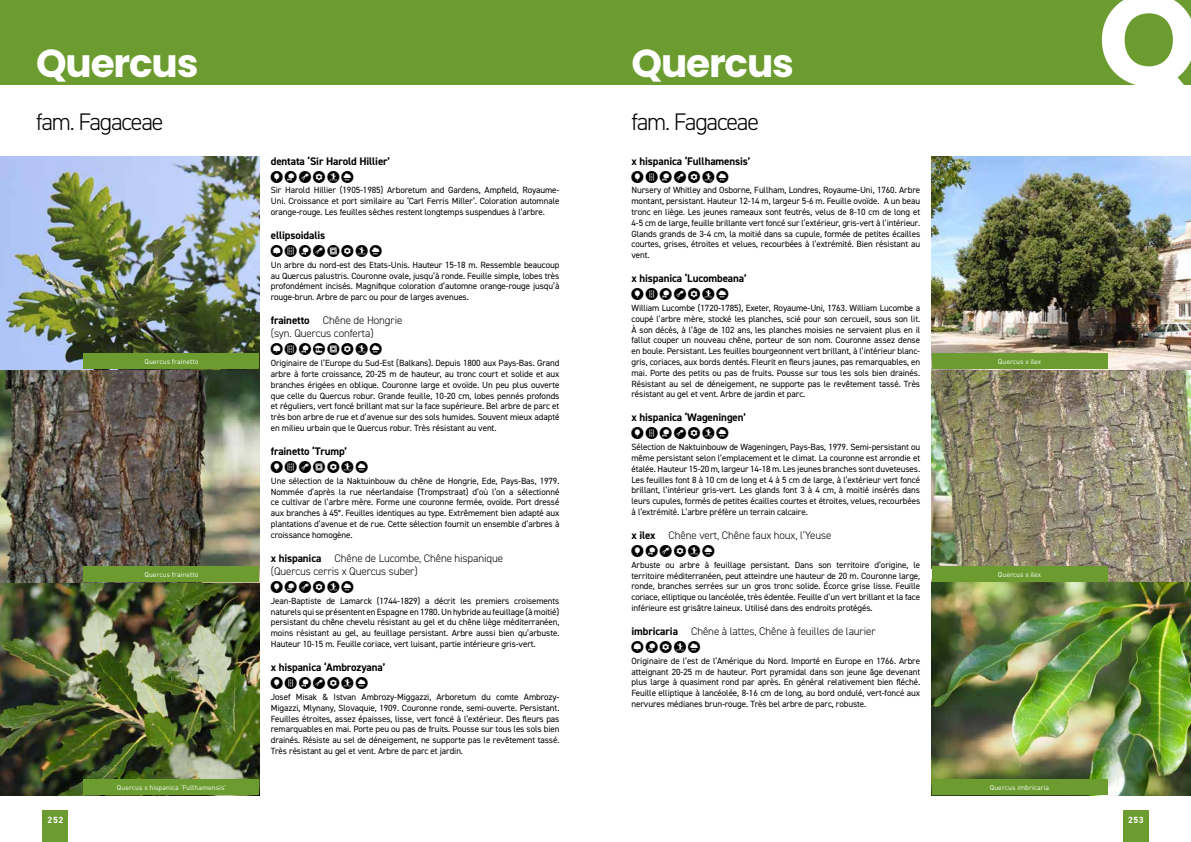
<style>
.page{position:relative;width:1191px;height:842px;background:#fff}
.page>*{position:absolute;margin:0;border:0;box-sizing:border-box;transform-origin:0 0}
.t1{font:700 130px "Poppins";color:#fff}
.t2{font:700 39px "Poppins";letter-spacing:-.03em;color:#fff}
.t3{font:300 24px "DIN2014";letter-spacing:-.05em;color:#000}
.t4{font:12px "Glyphter";letter-spacing:.18em;color:#000}
.t5{font:300 11px/13.2px "DIN2014";letter-spacing:-.01em;color:#000}
.t6{font:700 11px "DIN2014";letter-spacing:-.01em;color:#000}
.t7{font:9px/10.8px "DIN2014";letter-spacing:-.01em;color:#000;text-align:justify}
.t8{font:700 9px "DIN2014";letter-spacing:.06em;color:#fff}
.t9{font:7px "DIN";color:#fff}
.s1{font-family:"BKU"}
.s2{font-weight:700}
</style>
<div class="page">
<div style="left:595px;top:0;width:596px;height:85px;background:#6c9c30"></div>
<div style="left:0;top:0;width:595px;height:85px;background:#6c9c30"></div>
<div style="left:43px;top:810px;width:25px;height:32px;background:#6c9c30"></div>
<div style="left:1123px;top:810px;width:25px;height:32px;background:#6c9c30"></div>
<img style="left:931px;top:156px;width:260px;height:639px">
<img style="left:0;top:156px;width:259px;height:639px">
<div style="left:931px;top:566px;width:176px;height:16px;background:#6c9c30"></div>
<div style="left:84px;top:780px;width:175px;height:15px;background:#6c9c30"></div>
<div style="left:931px;top:780px;width:176px;height:15px;background:#6c9c30"></div>
<div style="left:931px;top:353px;width:176px;height:16px;background:#6c9c30"></div>
<div style="left:84px;top:566px;width:175px;height:16px;background:#6c9c30"></div>
<div style="left:84px;top:353px;width:175px;height:16px;background:#6c9c30"></div>
<h2 class="t2" style="left:36px;top:41px;width:164px">Quercus</h2>
<h2 class="t2" style="left:631px;top:41px;width:164px">Quercus</h2>
<h3 class="t3" style="left:631px;top:107px;width:129px">fam. Fagaceae</h3>
<h3 class="t3" style="left:36px;top:107px;width:129px">fam. Fagaceae</h3>
<p class="t9" style="left:144px;top:357px;width:55px">Quercus frainetto</p>
<p class="t9" style="left:144px;top:570px;width:55px">Quercus frainetto</p>
<p class="t6" style="left:271px;top:153px;width:121px">dentata ‘Sir Harold Hillier’</p>
<h3 class="t4" style="left:271px;top:171px;width:84px">BIMO<span class="s1">23</span></h3>
<p class="t7" style="left:271px;top:185px;width:290px">Sir Harold Hillier (1905-1985) Arboretum and Gardens, Ampfield, Royaume-Uni. Croissance et port similaire au ‘Carl Ferris Miller’. Coloration automnale orange-rouge. Les feuilles sèches restent longtemps suspendues à l’arbre.</p>
<p class="t6" style="left:271px;top:228px;width:56px">ellipsoidalis</p>
<h3 class="t4" style="left:271px;top:246px;width:113px">EGIMNO<span class="s1">23</span></h3>
<p class="t7" style="left:271px;top:259px;width:290px">Un arbre du nord-est des Etats-Unis. Hauteur 15-18 m. Ressemble beaucoup au Quercus palustris. Couronne ovale, jusqu’à ronde. Feuille simple, lobes très profondément incisés. Magnifique coloration d’automne orange-rouge jusqu’à rouge-brun. Arbre de parc ou pour de larges avenues.</p>
<p class="t5" style="left:271px;top:314px;width:133px"><span class="s2">frainetto</span> Chêne de Hongrie (syn. Quercus conferta)</p>
<h3 class="t4" style="left:271px;top:344px;width:113px">EGIKNO<span class="s1">23</span></h3>
<p class="t7" style="left:271px;top:358px;width:290px">Originaire de l’Europe du Sud-Est (Balkans). Depuis 1800 aux Pays-Bas. Grand arbre à forte croissance, 20-25 m de hauteur, au tronc court et solide et aux branches érigées en oblique. Couronne large et ovoïde. Un peu plus ouverte que celle du Quercus robur. Grande feuille, 10-20 cm, lobes pennés profonds et réguliers, vert foncé brillant mat sur la face supérieure. Bel arbre de parc et très bon arbre de rue et d’avenue sur des sols humides. Souvent mieux adapté en milieu urbain que le Quercus robur. Très résistant au vent.</p>
<p class="t6" style="left:271px;top:444px;width:78px">frainetto ‘Trump’</p>
<h3 class="t4" style="left:271px;top:462px;width:98px">BGMNO<span class="s1">23</span></h3>
<p class="t7" style="left:271px;top:475px;width:290px">Une sélection de la Naktuinbouw du chêne de Hongrie, Ede, Pays-Bas, 1979.<br>Nommée d’après la rue néerlandaise (Trompstraat) d’où l’on a sélectionné ce cultivar de l’arbre mère. Forme une couronne fermée, ovoïde. Port dressé aux branches à 45°. Feuilles identiques au type. Extrêmement bien adapté aux plantations d’avenue et de rue. Cette sélection fournit un ensemble d’arbres à croissance homogène.</p>
<p class="t5" style="left:271px;top:551px;width:234px"><span class="s2">x hispanica</span> Chêne de Lucombe, Chêne hispanique (Quercus cerris x Quercus suber)</p>
<h3 class="t4" style="left:271px;top:582px;width:84px">BIMO<span class="s1">23</span></h3>
<p class="t7" style="left:271px;top:595px;width:290px">Jean-Baptiste de Lamarck (1744-1829) a décrit les premiers croisements naturels qui se présentent en Espagne en 1780. Un hybride au feuillage (à moitié) persistant du chêne chevelu résistant au gel et du chêne liège méditerranéen, moins résistant au gel, au feuillage persistant. Arbre aussi bien qu’arbuste.<br>Hauteur 10-15 m. Feuille coriace, vert luisant, partie intérieure gris-vert.</p>
<p class="t6" style="left:271px;top:660px;width:116px">x hispanica ‘Ambrozyana’</p>
<h3 class="t4" style="left:271px;top:678px;width:98px">BFIMO<span class="s1">23</span></h3>
<p class="t7" style="left:271px;top:691px;width:290px">Josef Misak &amp; Istvan Ambrozy-Miggazzi, Arboretum du comte Ambrozy-Migazzi, Mlynany, Slovaquie, 1909. Couronne ronde, semi-ouverte. Persistant.<br>Feuilles étroites, assez épaisses, lisse, vert foncé à l’extérieur. Des fleurs pas remarquables en mai. Porte peu ou pas de fruits. Pousse sur tous les sols bien drainés. Résiste au sel de déneigement, ne supporte pas le revêtement tassé.<br>Très résistant au gel et vent. Arbre de parc et jardin.</p>
<p class="t6" style="left:631px;top:153px;width:121px">x hispanica ‘Fullhamensis’</p>
<h3 class="t4" style="left:631px;top:171px;width:98px">BFIMO<span class="s1">23</span></h3>
<p class="t7" style="left:631px;top:185px;width:290px">Nursery of Whitley and Osborne, Fullham, Londres, Royaume-Uni, 1760. Arbre montant, persistant. Hauteur 12-14 m, largeur 5-6 m. Feuille ovoïde. A un beau tronc en liège. Les jeunes rameaux sont feutrés, velus de 8-10 cm de long et 4-5 cm de large, feuille brillante vert foncé sur l’extérieur, gris-vert à l’intérieur.<br>Glands grands de 3-4 cm, la moitié dans sa cupule, formée de petites écailles courtes, grises, étroites et velues, recourbées à l’extrémité. Bien résistant au vent.</p>
<p class="t6" style="left:631px;top:271px;width:117px">x hispanica ‘Lucombeana’</p>
<h3 class="t4" style="left:631px;top:289px;width:98px">BFIMO<span class="s1">23</span></h3>
<p class="t7" style="left:631px;top:302px;width:290px">William Lucombe (1720-1785), Exeter, Royaume-Uni, 1763. William Lucombe a coupé l’arbre mère, stocké les planches, scié pour son cercueil, sous son lit.<br>À son décès, à l’âge de 102 ans, les planches moisies ne servaient plus en il fallut couper un nouveau chêne, porteur de son nom. Couronne assez dense en boule. Persistant. Les feuilles bourgeonnent vert brillant, à l’intérieur blanc&shy;gris, coriaces, aux bords dentés. Fleurit en fleurs jaunes, pas remarquables, en mai. Porte des petits ou pas de fruits. Pousse sur tous les sols bien drainés.<br>Résistant au sel de déneigement, ne supporte pas le revêtement tassé. Très résistant au gel et vent. Arbre de jardin et parc.</p>
<p class="t6" style="left:631px;top:410px;width:116px">x hispanica ‘Wageningen’</p>
<h3 class="t4" style="left:631px;top:428px;width:98px">BFIMO<span class="s1">23</span></h3>
<p class="t7" style="left:631px;top:442px;width:290px">Sélection de Naktuinbouw de Wageningen, Pays-Bas, 1979. Semi-persistant ou même persistant selon l’emplacement et le climat. La couronne est arrondie et étalée. Hauteur 15-20 m, largeur 14-18 m. Les jeunes branches sont duveteuses.<br>Les feuilles font 8 à 10 cm de long et 4 à 5 cm de large, à l’extérieur vert foncé brillant, l’intérieur gris-vert. Les glands font 3 à 4 cm, à moitié insérés dans leurs cupules, formés de petites écailles courtes et étroites, velues, recourbées à l’extrémité. L’arbre préfère un terrain calcaire.</p>
<p class="t5" style="left:631px;top:529px;width:201px"><span class="s2">x ilex</span> Chêne vert, Chêne faux houx, l’Yeuse</p>
<h3 class="t4" style="left:631px;top:546px;width:84px">BIMO<span class="s1">23</span></h3>
<p class="t7" style="left:631px;top:559px;width:290px">Arbuste ou arbre à feuillage persistant. Dans son territoire d’origine, le territoire méditerranéen, peut atteindre une hauteur de 20 m. Couronne large, ronde, branches serrées sur un gros tronc solide. Écorce grise lisse. Feuille coriace, elliptique ou lancéolée, très édentée. Feuille d’un vert brillant et la face inférieure est grisâtre laineux. Utilisé dans des endroits protégés.</p>
<p class="t5" style="left:631px;top:625px;width:246px"><span class="s2">imbricaria</span> Chêne à lattes, Chêne à feuilles de laurier</p>
<h3 class="t4" style="left:631px;top:642px;width:70px">EIO<span class="s1">23</span></h3>
<p class="t7" style="left:631px;top:655px;width:290px">Originaire de l’est de l’Amérique du Nord. Importé en Europe en 1766. Arbre atteignant 20-25 m de hauteur. Port pyramidal dans son jeune âge devenant plus large à quasiment rond par après. En général relativement bien fléché.<br>Feuille elliptique à lancéolée, 8-16 cm de long, au bord ondulé, vert-foncé aux nervures médianes brun-rouge. Très bel arbre de parc, robuste.</p>
<p class="t9" style="left:998px;top:357px;width:45px">Quercus x ilex</p>
<p class="t9" style="left:998px;top:570px;width:45px">Quercus x ilex</p>
<p class="t9" style="left:117px;top:783px;width:111px">Quercus x hispanica ‘Fullhamensis’</p>
<p class="t9" style="left:989px;top:783px;width:61px">Quercus imbricaria</p>
<h1 class="t1" style="left:1097px;top:-35px;width:104px">Q</h1>
<p class="t8" style="left:48px;top:814px;width:17px">252</p>
<p class="t8" style="left:1128px;top:814px;width:17px">253</p>
</div>
